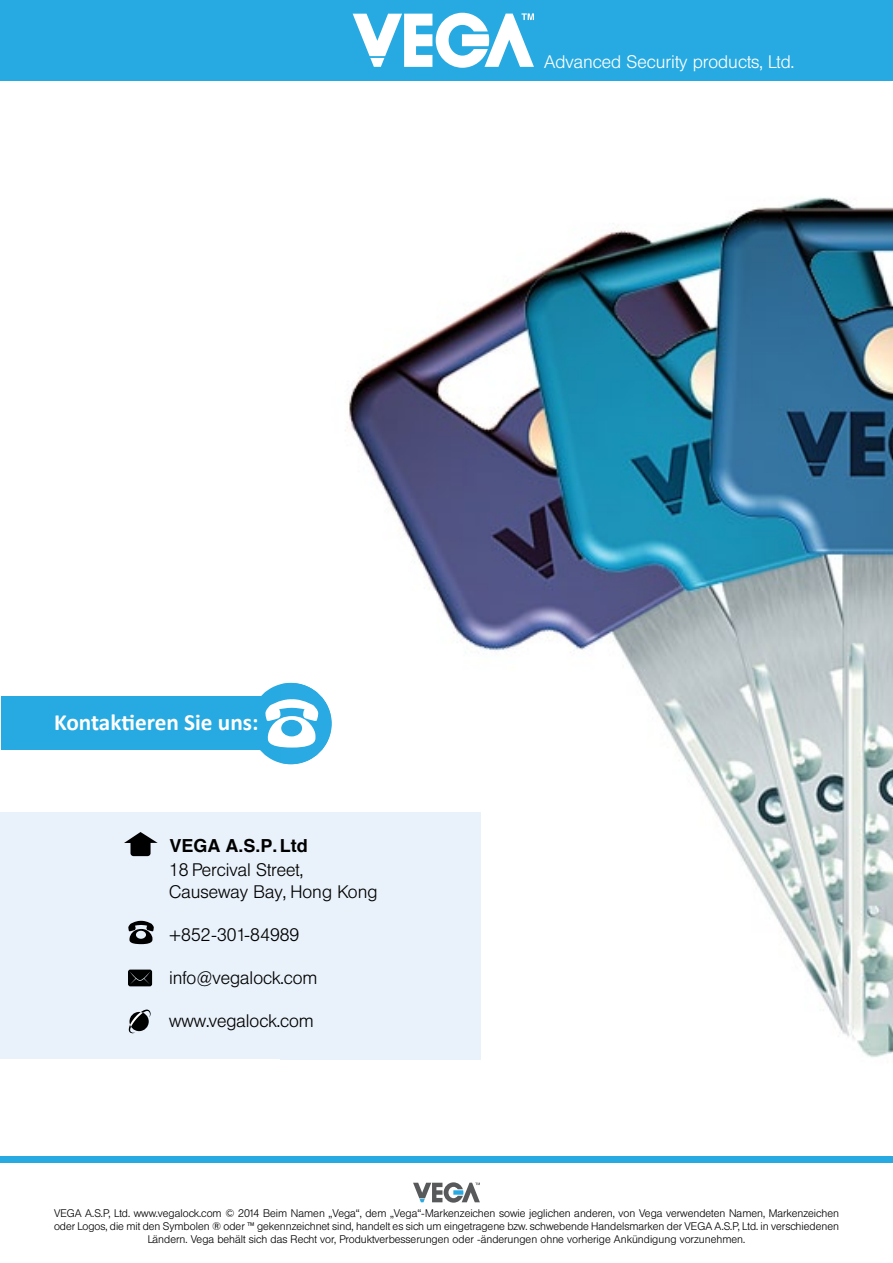
<style>
.page{position:relative;width:893px;height:1263px;background:#fff}
.page>*{position:absolute;margin:0;border:0;box-sizing:border-box;transform-origin:0 0}
.t1{font:700 23.25px "Calibri";color:#fff}
.t2{font:300 18px/21.6px "Helvetica BQ";color:#000}
.t3{font:300 18px "Helvetica BQ";color:#fff}
.t4{font:700 18px "Helvetica";color:#000}
.t5{font:300 10.95px/13.2px "Helvetica BQ";color:#000;text-align:center}
</style>
<div class="page">
<svg style="left:413px;top:1182px;width:67px;height:21px"></svg>
<div style="left:0;top:1156px;width:893px;height:6px;background:#27aae1"></div>
<div style="left:0;top:0;width:893px;height:80px;background:#27aae1"></div>
<svg style="left:353px;top:13px;width:181px;height:55px"></svg>
<div style="left:0;top:812px;width:281px;height:247px;background:#e9f1fa"></div>
<div style="left:1px;top:696px;width:271px;height:54px;background:#27aae1"></div>
<div style="left:250px;top:683px;width:82px;height:81px;background:#27aae1;border-radius:50%"></div>
<img style="left:281px;top:197px;width:612px;height:863px">
<div style="left:281px;top:812px;width:200px;height:247px;background:#e9f2fa"></div>
<img style="left:281px;top:683px;width:51px;height:81px">
<svg style="left:265px;top:699px;width:54px;height:48px"></svg>
<svg style="left:128px;top:921px;width:26px;height:23px"></svg>
<svg style="left:128px;top:969px;width:24px;height:17px"></svg>
<svg style="left:129px;top:1009px;width:22px;height:24px"></svg>
<div style="left:131px;top:840px;width:20px;height:16px;background:#000;border-radius:3px"></div>
<svg style="left:124px;top:832px;width:34px;height:11px"></svg>
<h2 class="t3" style="left:544px;top:51px;width:251px">Advanced Security products, Ltd.</h2>
<h1 class="t1" style="left:54px;top:706px;width:206px">Kontaktieren Sie uns:</h1>
<h2 class="t4" style="left:169px;top:834px;width:140px">VEGA A.S.P. Ltd</h2>
<h2 class="t2" style="left:169px;top:859px;width:210px">18 Percival Street,<br>Causeway Bay, Hong Kong</h2>
<h2 class="t2" style="left:169px;top:924px;width:132px">+852-301-84989</h2>
<h2 class="t2" style="left:169px;top:967px;width:150px">info@vegalock.com</h2>
<h2 class="t2" style="left:169px;top:1010px;width:146px">www.vegalock.com</h2>
<p class="t5" style="left:54px;top:1206px;width:786px">VEGA A.S.P, Ltd. www.vegalock.com © 2014 Beim Namen „Vega“, dem „Vega“-Markenzeichen sowie jeglichen anderen, von Vega verwendeten Namen, Markenzeichen oder Logos, die mit den Symbolen ® oder ™ gekennzeichnet sind, handelt es sich um eingetragene bzw. schwebende Handelsmarken der VEGA A.S.P, Ltd. in verschiedenen<br>Ländern. Vega behält sich das Recht vor, Produktverbesserungen oder -änderungen ohne vorherige Ankündigung vorzunehmen.</p>
</div>
